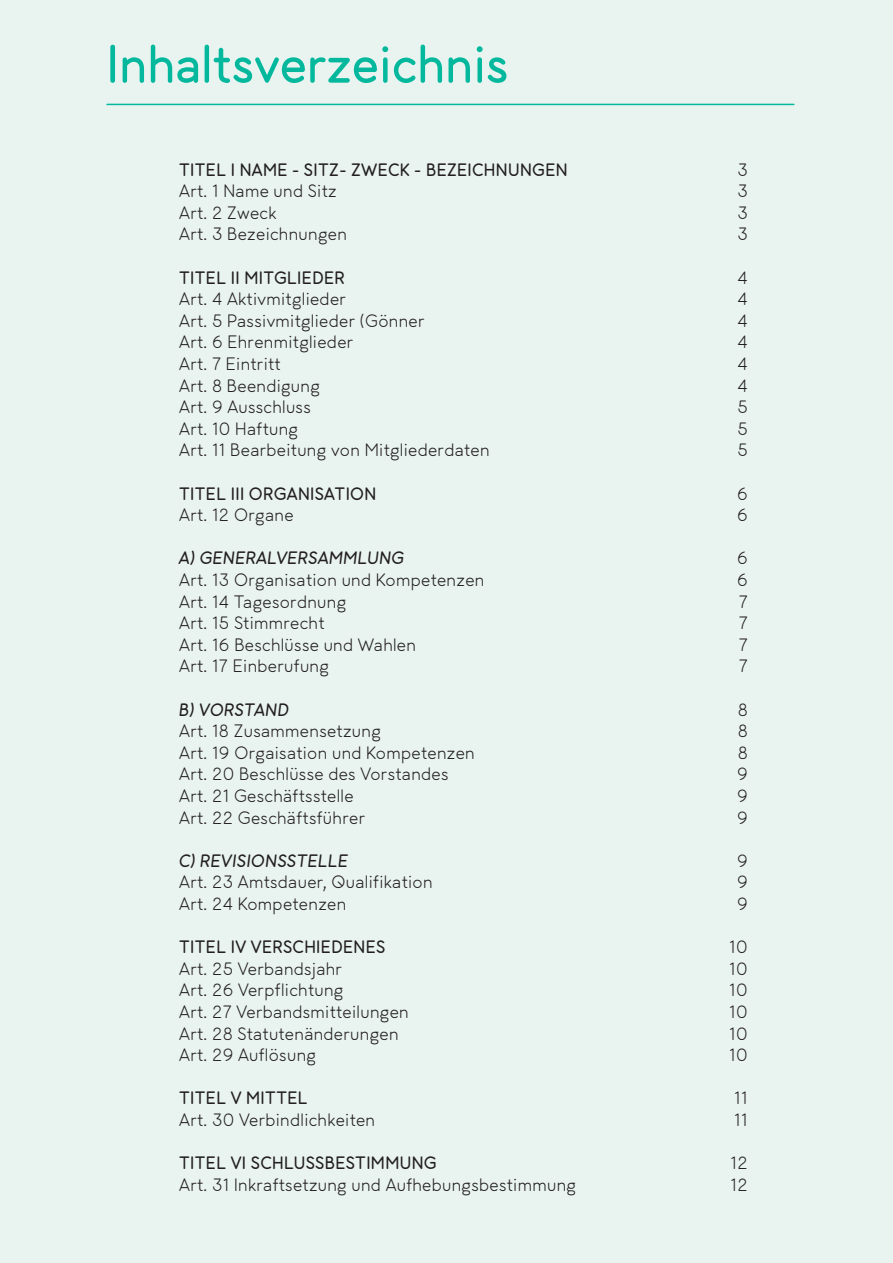
<style>
.page{position:relative;width:893px;height:1263px;background:#e9f4f0}
.page>*{position:absolute;margin:0;border:0;box-sizing:border-box;transform-origin:0 0}
.t1{font:500 54px "G Gthermo";color:#03b89d}
.t2{font:18px "G Gthermo";letter-spacing:.02em;color:#231f20}
.t3{font:500 18px "G Gthermo";letter-spacing:.02em;color:#231f20}
.t4{font:italic 500 18px "G Gthermo";letter-spacing:.02em;color:#231f20}
</style>
<div class="page">
<hr style="left:107px;top:104px;width:687px;height:1px;background:#03b89d">
<h1 class="t1" style="left:106px;top:32px;width:404px">Inhaltsverzeichnis</h1>
<p class="t3" style="left:179px;top:159px;width:390px">TITEL I NAME - SITZ- ZWECK - BEZEICHNUNGEN</p>
<p class="t2" style="left:737px;top:159px;width:12px">3</p>
<p class="t2" style="left:179px;top:181px;width:159px">Art. 1 Name und Sitz</p>
<p class="t2" style="left:737px;top:181px;width:12px">3</p>
<p class="t2" style="left:179px;top:202px;width:99px">Art. 2 Zweck</p>
<p class="t2" style="left:737px;top:202px;width:12px">3</p>
<p class="t2" style="left:179px;top:224px;width:169px">Art. 3 Bezeichnungen</p>
<p class="t2" style="left:737px;top:224px;width:12px">3</p>
<p class="t3" style="left:179px;top:267px;width:167px">TITEL II MITGLIEDER</p>
<p class="t2" style="left:738px;top:267px;width:12px">4</p>
<p class="t2" style="left:179px;top:289px;width:168px">Art. 4 Aktivmitglieder</p>
<p class="t2" style="left:738px;top:289px;width:12px">4</p>
<p class="t2" style="left:179px;top:310px;width:247px">Art. 5 Passivmitglieder (Gönner</p>
<p class="t2" style="left:738px;top:310px;width:12px">4</p>
<p class="t2" style="left:179px;top:332px;width:176px">Art. 6 Ehrenmitglieder</p>
<p class="t2" style="left:738px;top:332px;width:12px">4</p>
<p class="t2" style="left:179px;top:353px;width:103px">Art. 7 Eintritt</p>
<p class="t2" style="left:738px;top:353px;width:12px">4</p>
<p class="t2" style="left:179px;top:375px;width:142px">Art. 8 Beendigung</p>
<p class="t2" style="left:738px;top:375px;width:12px">4</p>
<p class="t2" style="left:179px;top:397px;width:133px">Art. 9 Ausschluss</p>
<p class="t2" style="left:737px;top:397px;width:12px">5</p>
<p class="t2" style="left:179px;top:418px;width:120px">Art. 10 Haftung</p>
<p class="t2" style="left:737px;top:418px;width:12px">5</p>
<p class="t2" style="left:179px;top:440px;width:312px">Art. 11 Bearbeitung von Mitgliederdaten</p>
<p class="t2" style="left:737px;top:440px;width:12px">5</p>
<p class="t3" style="left:179px;top:483px;width:199px">TITEL III ORGANISATION</p>
<p class="t2" style="left:737px;top:483px;width:12px">6</p>
<p class="t2" style="left:179px;top:505px;width:116px">Art. 12 Organe</p>
<p class="t2" style="left:737px;top:505px;width:12px">6</p>
<p class="t4" style="left:179px;top:547px;width:227px">A) GENERALVERSAMMLUNG</p>
<p class="t2" style="left:737px;top:548px;width:12px">6</p>
<p class="t2" style="left:179px;top:569px;width:307px">Art. 13 Organisation und Kompetenzen</p>
<p class="t2" style="left:737px;top:569px;width:12px">6</p>
<p class="t2" style="left:179px;top:591px;width:169px">Art. 14 Tagesordnung</p>
<p class="t2" style="left:739px;top:591px;width:11px">7</p>
<p class="t2" style="left:179px;top:613px;width:147px">Art. 15 Stimmrecht</p>
<p class="t2" style="left:739px;top:613px;width:11px">7</p>
<p class="t2" style="left:179px;top:634px;width:238px">Art. 16 Beschlüsse und Wahlen</p>
<p class="t2" style="left:739px;top:634px;width:11px">7</p>
<p class="t2" style="left:179px;top:656px;width:151px">Art. 17 Einberufung</p>
<p class="t2" style="left:739px;top:656px;width:11px">7</p>
<p class="t4" style="left:179px;top:699px;width:112px">B) VORSTAND</p>
<p class="t2" style="left:738px;top:699px;width:12px">8</p>
<p class="t2" style="left:179px;top:721px;width:203px">Art. 18 Zusammensetzung</p>
<p class="t2" style="left:738px;top:721px;width:12px">8</p>
<p class="t2" style="left:179px;top:742px;width:297px">Art. 19 Orgaisation und Kompetenzen</p>
<p class="t2" style="left:738px;top:742px;width:12px">8</p>
<p class="t2" style="left:179px;top:764px;width:271px">Art. 20 Beschlüsse des Vorstandes</p>
<p class="t2" style="left:737px;top:764px;width:12px">9</p>
<p class="t2" style="left:179px;top:785px;width:176px">Art. 21 Geschäftsstelle</p>
<p class="t2" style="left:737px;top:785px;width:12px">9</p>
<p class="t2" style="left:179px;top:807px;width:187px">Art. 22 Geschäftsführer</p>
<p class="t2" style="left:737px;top:807px;width:12px">9</p>
<p class="t4" style="left:179px;top:850px;width:171px">C) REVISIONSSTELLE</p>
<p class="t2" style="left:737px;top:850px;width:12px">9</p>
<p class="t2" style="left:179px;top:872px;width:255px">Art. 23 Amtsdauer, Qualifikation</p>
<p class="t2" style="left:737px;top:872px;width:12px">9</p>
<p class="t2" style="left:179px;top:893px;width:169px">Art. 24 Kompetenzen</p>
<p class="t2" style="left:737px;top:893px;width:12px">9</p>
<p class="t3" style="left:179px;top:936px;width:208px">TITEL IV VERSCHIEDENES</p>
<p class="t2" style="left:729px;top:937px;width:20px">10</p>
<p class="t2" style="left:179px;top:958px;width:164px">Art. 25 Verbandsjahr</p>
<p class="t2" style="left:729px;top:958px;width:20px">10</p>
<p class="t2" style="left:179px;top:980px;width:166px">Art. 26 Verpflichtung</p>
<p class="t2" style="left:729px;top:980px;width:20px">10</p>
<p class="t2" style="left:179px;top:1001px;width:231px">Art. 27 Verbandsmitteilungen</p>
<p class="t2" style="left:729px;top:1001px;width:20px">10</p>
<p class="t2" style="left:179px;top:1023px;width:221px">Art. 28 Statutenänderungen</p>
<p class="t2" style="left:729px;top:1023px;width:20px">10</p>
<p class="t2" style="left:179px;top:1045px;width:138px">Art. 29 Auflösung</p>
<p class="t2" style="left:729px;top:1045px;width:20px">10</p>
<p class="t3" style="left:179px;top:1087px;width:130px">TITEL V MITTEL</p>
<p class="t2" style="left:734px;top:1088px;width:15px">11</p>
<p class="t2" style="left:179px;top:1109px;width:197px">Art. 30 Verbindlichkeiten</p>
<p class="t2" style="left:734px;top:1109px;width:15px">11</p>
<p class="t3" style="left:179px;top:1152px;width:259px">TITEL VI SCHLUSSBESTIMMUNG</p>
<p class="t2" style="left:730px;top:1153px;width:19px">12</p>
<p class="t2" style="left:179px;top:1174px;width:398px">Art. 31 Inkraftsetzung und Aufhebungsbestimmung</p>
<p class="t2" style="left:730px;top:1174px;width:19px">12</p>
</div>
